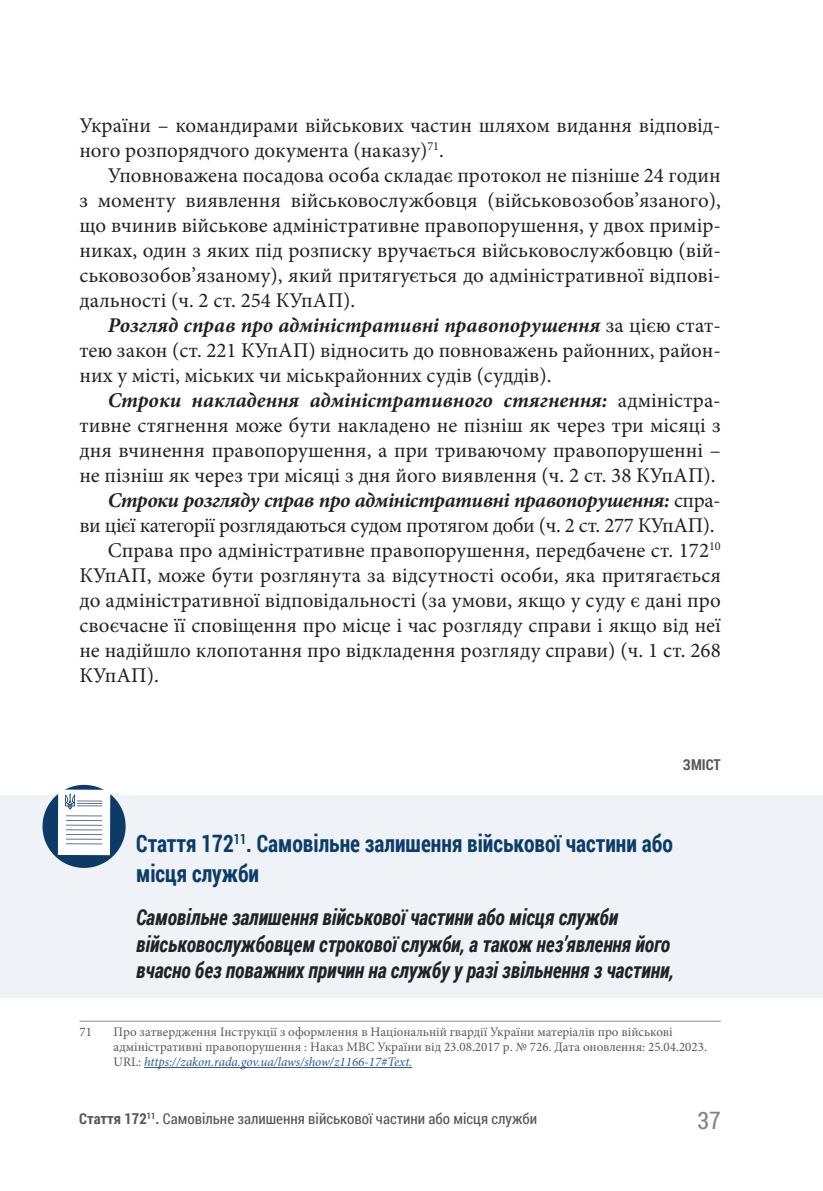
<style>
.page{position:relative;width:823px;height:1191px;background:#fff}
.page>*{position:absolute;margin:0;border:0;box-sizing:border-box;transform-origin:0 0}
.t1{font:700 24px/30px "Roboto Condensed";color:#0c3b67;scale:.9 1}
.t2{font:24px "Roboto Condensed";color:#808285}
.t3{font:italic 700 22px/26.4px "Roboto Condensed";color:#231f20;scale:.9 1}
.t4{font:21px/25px "Minion Pro";color:#231f20;text-align:justify}
.t5{font:italic 700 21px "Minion Pro";letter-spacing:-.015em;color:#231f20}
.t6{font:21px "Minion Pro";letter-spacing:-.02em;color:#231f20}
.t7{font:15px "Roboto Condensed";color:#57585a}
.t8{font:700 15px "Roboto Condensed";color:#57585a}
.t9{font:13px/15px "Minion Pro";color:#57585a}
.s1{font-weight:700;font-style:italic}
.s2{font-weight:400;font-style:normal}
.s3{font-style:italic;color:#2e5994}
.s4{font-weight:700}
</style>
<div class="page">
<hr style="left:79px;top:1020px;width:641px;height:1px;background:#7e92ab">
<hr style="left:144px;top:1067px;width:268px;height:1px;background:#2e5994">
<div style="left:0;top:795px;width:822px;height:203px;background:#eff3f7"></div>
<div style="left:42px;top:785px;width:84px;height:83px;background:#0c3b67;border-radius:50%"></div>
<div style="left:58px;top:789px;width:52px;height:66px;background:#fff"></div>
<hr style="left:66px;top:815px;width:36px;height:1px;background:#586980">
<hr style="left:66px;top:820px;width:36px;height:1px;background:#586980">
<hr style="left:66px;top:824px;width:36px;height:1px;background:#586980">
<hr style="left:66px;top:829px;width:36px;height:1px;background:#586980">
<hr style="left:66px;top:834px;width:36px;height:1px;background:#586980">
<hr style="left:66px;top:838px;width:36px;height:1px;background:#586980">
<hr style="left:66px;top:843px;width:36px;height:1px;background:#586980">
<svg style="left:65px;top:793px;width:37px;height:16px"></svg>
<p class="t4" style="left:79px;top:113px;width:642px">України – командирами військових частин шляхом видання відповід&shy;ного розпорядчого документа (наказу)<sup>71</sup>.</p>
<p class="t4" style="left:79px;top:163px;width:642px;text-indent:28px">Уповноважена посадова особа складає протокол не пізніше 24 годин з моменту виявлення військовослужбовця (військовозобов’язаного), що вчинив військове адміністративне правопорушення, у двох примір&shy;никах, один з яких під розписку вручається військовослужбовцю (вій&shy;ськовозобов’язаному), який притягується до адміністративної відпові&shy;дальності (ч. 2 ст. 254 КУпАП).</p>
<p class="t4" style="left:79px;top:313px;width:642px;text-indent:28px"><span class="s1">Розгляд справ про адміністративні правопорушення</span> за цією стат&shy;тею закон (ст. 221 КУпАП) відносить до повноважень районних, район&shy;них у місті, міських чи міськрайонних судів (суддів).</p>
<p class="t5" style="left:108px;top:385px;width:614px">Строки накладення адміністративного стягнення: <span class="s2">адміністра-</span></p>
<p class="t4" style="left:79px;top:412px;width:642px">тивне стягнення може бути накладено не пізніш як через три місяці з</p>
<p class="t4" style="left:79px;top:437px;width:642px">дня вчинення правопорушення, а при триваючому правопорушенні –</p>
<p class="t4" style="left:79px;top:462px;width:637px">не пізніш як через три місяці з дня його виявлення (ч. 2 ст. 38 КУпАП).</p>
<p class="t5" style="left:108px;top:485px;width:614px">Строки розгляду справ про адміністративні правопорушення: <span class="s2">спра-</span></p>
<p class="t6" style="left:79px;top:511px;width:636px">ви цієї категорії розглядаються судом протягом доби (ч. 2 ст. 277 КУпАП).</p>
<p class="t4" style="left:108px;top:537px;width:614px">Справа про адміністративне правопорушення, передбачене ст. 172<sup>10</sup></p>
<p class="t4" style="left:79px;top:563px;width:642px">КУпАП, може бути розглянута за відсутності особи, яка притягається</p>
<p class="t4" style="left:79px;top:588px;width:642px">до адміністративної відповідальності (за умови, якщо у суду є дані про</p>
<p class="t4" style="left:79px;top:613px;width:642px">своєчасне її сповіщення про місце і час розгляду справи і якщо від неї</p>
<p class="t4" style="left:79px;top:638px;width:642px">не надійшло клопотання про відкладення розгляду справи) (ч. 1 ст. 268</p>
<p class="t4" style="left:79px;top:663px;width:81px">КУпАП).</p>
<p class="t8" style="left:682px;top:754px;width:39px">ЗМІСТ</p>
<p class="t1" style="left:136px;top:827px;width:597px">Стаття 172<sup>11</sup>. Самовільне залишення військової частини або місця служби</p>
<p class="t3" style="left:136px;top:903px;width:598px">Самовільне залишення військової частини або місця служби військовослужбовцем строкової служби, а також нез’явлення його вчасно без поважних причин на службу у разі звільнення з частини,</p>
<p class="t9" style="left:79px;top:1024px;width:14px">71</p>
<p class="t9" style="left:113px;top:1024px;width:594px">Про затвердження Інструкції з оформлення в Національній гвардії України матеріалів про військові адміністративні правопорушення : Наказ МВС України від 23.08.2017 р. № 726. Дата оновлення: 25.04.2023.<br>URL: <span class="s3">https://zakon.rada.gov.ua/laws/show/z1166-17#Text.</span></p>
<p class="t7" style="left:79px;top:1107px;width:459px"><span class="s4">Стаття 172</span><sup>11</sup><span class="s4">.</span> Самовільне залишення військової частини або місця служби</p>
<p class="t2" style="left:697px;top:1103px;width:25px">37</p>
</div>
